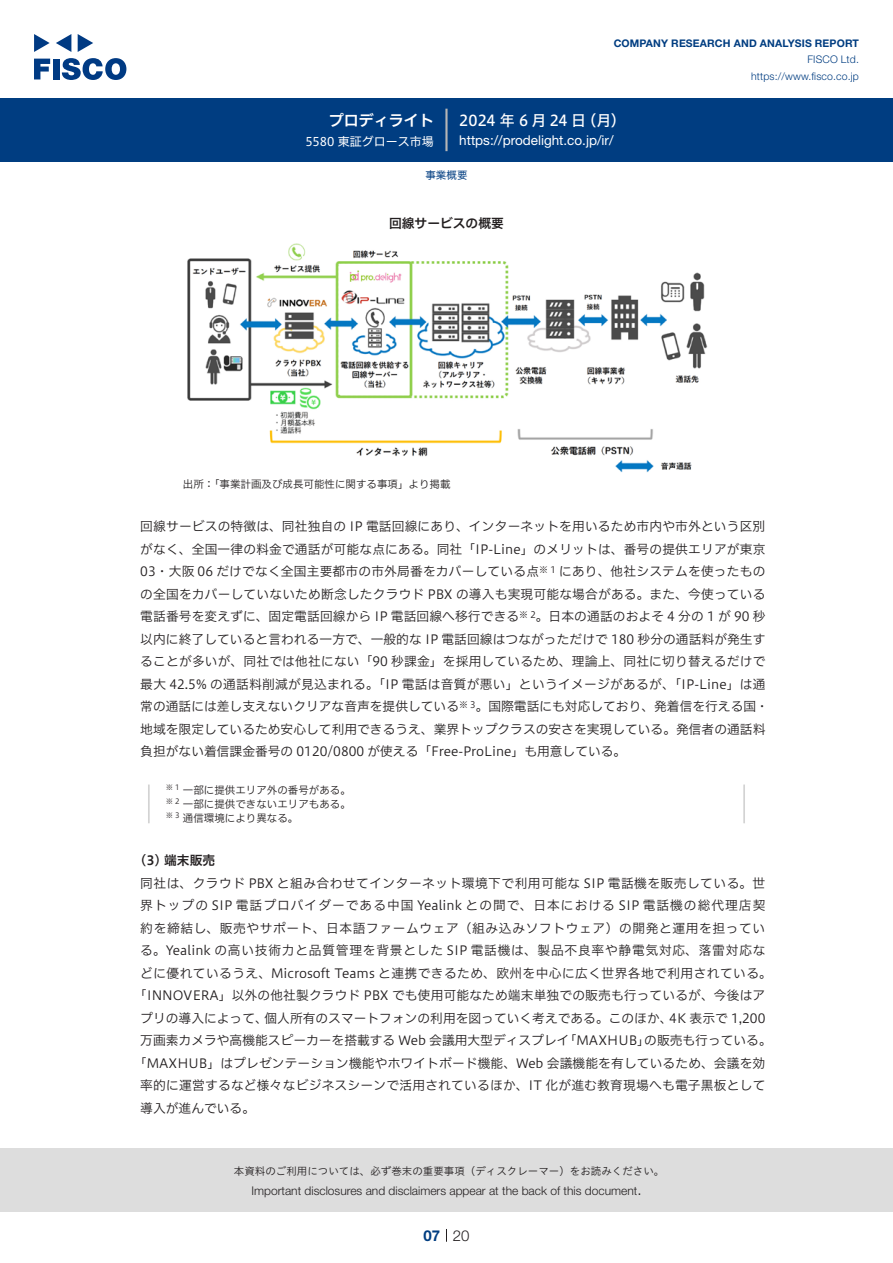
<style>
.page{position:relative;width:893px;height:1263px;background:#fff}
.page>*{position:absolute;margin:0;border:0;box-sizing:border-box;transform-origin:0 0}
.t1{font:15px "Hiragino UD Sans F Std N W5";letter-spacing:-.005em;color:#fff}
.t2{font:15px "Hiragino UD Sans F Std N W6";color:#fff}
.t3{font:300 15px "Helvetica Neue LT Std";color:#231f20}
.t4{font:700 15px "Helvetica Neue LT Std";color:#003d81}
.t5{font:13.5px "Helvetica Neue LT Std";color:#fff}
.本文3mm{font:12.75px/22.5px "Hiragino UD Sans F Std N W3";letter-spacing:.01em;color:#231f20;text-align:right}
.本文3mm-2{font:12.75px "Hiragino UD Sans F Std N W3";letter-spacing:.03em;color:#231f20}
.本文3mm-3{font:12.75px "Hiragino UD Sans F Std N W3";letter-spacing:.08em;color:#231f20}
.本文3mm-4{font:12.75px "Hiragino UD Sans F Std N W3";letter-spacing:.06em;color:#231f20}
.本文3mm-5{font:12.75px "Hiragino UD Sans F Std N W3";letter-spacing:.035em;color:#231f20}
.本文3mm-6{font:12.75px "Hiragino UD Sans F Std N W3";letter-spacing:.045em;color:#231f20}
.チャートタイトル{font:12.75px "Hiragino UD Sans F Std N W6";color:#231f20}
.小タイトル3mm{font:12.75px "Hiragino UD Sans F Std N W6";color:#231f20}
.t6{font:300 12px "Helvetica Neue LT Std";color:#231f20}
.t7{font:12px "Hiragino UD Sans F Std N W4";color:#fff}
.表組み基本スタイル{font:10.5px "Hiragino UD Sans F Std N W3";color:#231f20}
.t8{font:10.5px "Hiragino UD Sans Std W3";color:#231f20}
.t9{font:700 10.5px "Helvetica Neue LT Std";letter-spacing:.015em;color:#003d81}
.t10{font:300 10.5px/16.5px "Helvetica Neue LT Std";letter-spacing:.015em;color:#003d81;text-align:right}
.ヘッダー{font:10.5px "Hiragino UD Sans F Std N W4";color:#003d81}
.本文3mm-7{font:8.85px "Hiragino UD Sans F Std N W3";color:#231f20}
.t11{font:7.35px "Hiragino UD Sans F Std N W3";color:#231f20}
</style>
<div class="page">
<div style="left:0;top:1148px;width:893px;height:64px;background:#ddd"></div>
<svg style="left:34px;top:59px;width:16px;height:20px"></svg>
<div style="left:53px;top:59px;width:6px;height:20px;background:#003a83"></div>
<svg style="left:62px;top:58px;width:64px;height:22px"></svg>
<svg style="left:34px;top:34px;width:16px;height:18px"></svg>
<svg style="left:78px;top:34px;width:15px;height:18px"></svg>
<svg style="left:56px;top:34px;width:15px;height:18px"></svg>
<div style="left:0;top:98px;width:893px;height:64px;background:#003d81"></div>
<hr style="left:445px;top:109px;width:3px;height:42px;background:#b5b5b6">
<svg style="left:446px;top:1229px;width:1px;height:13px"></svg>
<img style="left:187px;top:243px;width:521px;height:230px">
<hr style="left:148px;top:784px;width:2px;height:39px;background:#d3d3d3">
<hr style="left:743px;top:784px;width:2px;height:39px;background:#d3d3d3">
<p class="t2" style="left:329px;top:109px;width:107px">プロディライト</p>
<p class="t7" style="left:305px;top:132px;width:130px">5580 東証グロース市場</p>
<p class="t9" style="left:614px;top:37px;width:247px">COMPANY RESEARCH AND ANALYSIS REPORT</p>
<p class="t10" style="left:751px;top:51px;width:109px">FISCO Ltd. https://www.fisco.co j p.</p>
<p class="t1" style="left:581px;top:109px;width:46px">（月(</p>
<p class="t1" style="left:459px;top:109px;width:128px">2024 年 6 月 24 日</p>
<p class="t5" style="left:459px;top:132px;width:156px">https://prodelight. c o j p. /i r/</p>
<p class="ヘッダー" style="left:425px;top:167px;width:43px">事業概要</p>
<p class="チャートタイトル" style="left:389px;top:214px;width:116px">回線サービスの概要</p>
<p class="表組み基本スタイル" style="left:183px;top:476px;width:269px">出所「：事業計画及び成長可能性に関する事項」より掲載</p>
<p class="本文3mm" style="left:140px;top:514px;width:627px">回線サービスの特徴は、同社独自の IP 電話回線にあり、インターネットを用いるため市内や市外という区別がなく、全国一律の料金で通話が可能な点にある。同社「IP-Line」のメリットは、番号の提供エリアが東京にあり、他社システムを使ったもの</p>
<p class="本文3mm" style="left:140px;top:559px;width:400px">03・大阪 06 だけでなく全国主要都市の市外局番をカバーしている点</p>
<p class="本文3mm" style="left:140px;top:582px;width:627px">の全国をカバーしていないため断念したクラウド PBX の導入も実現可能な場合がある。また、今使っている</p>
<p class="本文3mm" style="left:530px;top:604px;width:237px">。<sup>2</sup> 日本の通話のおよそ 4 分の 1 が 90 秒</p>
<p class="本文3mm-7" style="left:539px;top:563px;width:18px">※ 1</p>
<p class="本文3mm" style="left:140px;top:604px;width:380px">電話番号を変えずに、固定電話回線から IP 電話回線へ移行できる</p>
<p class="本文3mm" style="left:140px;top:627px;width:627px">以内に終了していると言われる一方で、一般的な IP 電話回線はつながっただけで 180 秒分の通話料が発生す</p>
<p class="本文3mm" style="left:140px;top:649px;width:627px">ることが多いが、同社では他社にない「90 秒課金」を採用しているため、理論上、同社に切り替えるだけで</p>
<p class="本文3mm" style="left:140px;top:672px;width:627px">最大 42.5% の通話料削減が見込まれる。「IP 電話は音質が悪い」というイメージがあるが、「IP-Line」は通</p>
<p class="本文3mm" style="left:470px;top:694px;width:300px">。<sup>3</sup> 国際電話にも対応しており、発着信を行える国・</p>
<p class="本文3mm-7" style="left:519px;top:608px;width:10px">※</p>
<p class="本文3mm" style="left:140px;top:694px;width:627px;text-align:left">常の通話には差し支えないクリアな音声を提供している<br>地域を限定しているため安心して利用できるうえ、業界トップクラスの安さを実現している。発信者の通話料負担がない着信課金番号の 0120/0800 が使える「Free-ProLine」も用意している。</p>
<p class="本文3mm-7" style="left:459px;top:698px;width:10px">※</p>
<p class="t11" style="left:166px;top:781px;width:15px">※1</p>
<p class="表組み基本スタイル" style="left:183px;top:782px;width:169px">一部に提供エリア外の番号がある。</p>
<p class="t11" style="left:166px;top:795px;width:15px">※2</p>
<p class="表組み基本スタイル" style="left:183px;top:796px;width:169px">一部に提供できないエリアもある。</p>
<p class="t11" style="left:166px;top:809px;width:15px">※3</p>
<p class="表組み基本スタイル" style="left:183px;top:810px;width:117px">通信環境により異なる。</p>
<p class="小タイトル3mm" style="left:140px;top:851px;width:76px">3( ) 端末販売</p>
<p class="本文3mm-5" style="left:140px;top:873px;width:627px">同社は、クラウド PBX と組み合わせてインターネット環境下で利用可能な SIP 電話機を販売している。世</p>
<p class="本文3mm-3" style="left:140px;top:896px;width:627px">界トップの SIP 電話プロバイダーである中国 Yealink との間で、日本における SIP 電話機の総代理店契</p>
<p class="本文3mm-6" style="left:140px;top:918px;width:627px">約を締結し、販売やサポート、日本語ファームウェア（組み込みソフトウェア）の開発と運用を担ってい</p>
<p class="本文3mm-4" style="left:140px;top:941px;width:627px">る。Yealink の高い技術力と品質管理を背景とした SIP 電話機は、製品不良率や静電気対応、落雷対応な</p>
<p class="本文3mm-2" style="left:140px;top:963px;width:633px">どに優れているうえ、Microsoft Teams と連携できるため、欧州を中心に広く世界各地で利用されている。</p>
<p class="本文3mm" style="left:134px;top:983px;width:633px">「INNOVERA」以外の他社製クラウド PBX でも使用可能なため端末単独での販売も行っているが、今後はア</p>
<p class="本文3mm" style="left:669px;top:1006px;width:98px">4K 表示で 1,200</p>
<p class="本文3mm" style="left:140px;top:1006px;width:129px">プリの導入によって、</p>
<p class="本文3mm" style="left:265px;top:1006px;width:410px">個人所有のスマートフォンの利用を図っていく考えである。このほか、</p>
<p class="本文3mm" style="left:140px;top:1028px;width:431px">万画素カメラや高機能スピーカーを搭載する Web 会議用大型ディスプレイ</p>
<p class="本文3mm" style="left:134px;top:1051px;width:633px">「MAXHUB」はプレゼンテーション機能やホワイトボード機能、Web 会議機能を有しているため、会議を効</p>
<p class="本文3mm" style="left:140px;top:1073px;width:627px">率的に運営するなど様々なビジネスシーンで活用されているほか、IT 化が進む教育現場へも電子黒板として</p>
<p class="本文3mm" style="left:140px;top:1096px;width:116px">導入が進んでいる。</p>
<p class="本文3mm" style="left:564px;top:1028px;width:88px">「MAXHUB」</p>
<p class="本文3mm" style="left:644px;top:1028px;width:129px">の販売も行っている。</p>
<p class="t8" style="left:234px;top:1163px;width:432px">本資料のご利用については、必ず巻末の重要事項（ディスクレーマー）をお読みください。</p>
<p class="t3" style="left:637px;top:1180px;width:6px">.</p>
<p class="t6" style="left:251px;top:1183px;width:387px">Important disclosures and disclaimers appear at the back of this document</p>
<p class="t4" style="left:423px;top:1226px;width:18px">07</p>
<p class="t3" style="left:453px;top:1226px;width:18px">20</p>
</div>
